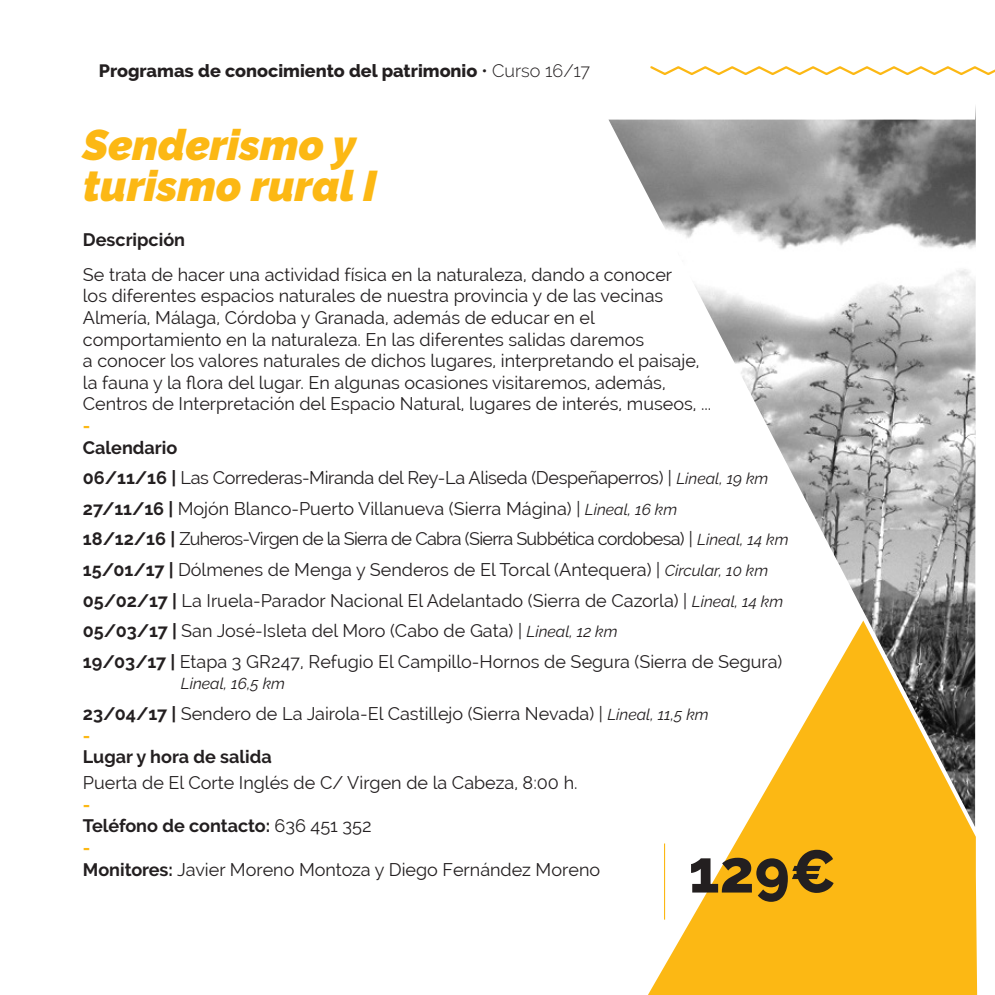
<style>
.page{position:relative;width:995px;height:995px;background:#fff}
.page>*{position:absolute;margin:0;border:0;box-sizing:border-box;transform-origin:0 0}
.t1{font:800 59.85px "Raleway";color:#231f20}
.t2{font:italic 900 42.75px/41.4px "Raleway";color:#fcb814}
.Texto{font:18px/21.6px "Raleway";color:#231f20}
.Texto-2{font:18px "Raleway";letter-spacing:-.04em;color:#231f20}
.Texto-3{font:18px "Raleway";letter-spacing:-.02em;color:#231f20}
.Texto-4{font:700 18px "Raleway";color:#231f20}
.t3{font:800 18px "Raleway";color:#231f20}
.Texto-5{font:700 18px "Raleway";color:#fcb814}
.Texto-6{font:italic 15.75px "Raleway";color:#231f20}
.s1{font-weight:300}
.s2{font-weight:700}
.s3{font-style:italic;font-size:15.75px}
.s4{font-weight:400}
</style>
<div class="page">
<svg style="left:648px;top:827px;width:329px;height:168px;background:#fcc236"></svg>
<img style="left:608px;top:106px;width:368px;height:721px">
<hr style="left:664px;top:843px;width:1px;height:77px;background:#fcb814">
<svg style="left:650px;top:66px;width:345px;height:9px"></svg>
<p class="t3" style="left:99px;top:60px;width:493px">Programas de conocimiento del patrimonio <span class="s1">• Curso 16/17</span></p>
<p class="t2" style="left:83px;top:124px;width:295px">Senderismo y turismo rural I</p>
<p class="Texto-4" style="left:83px;top:230px;width:104px">Descripción</p>
<p class="Texto" style="left:83px;top:264px;width:630px">Se trata de hacer una actividad física en la naturaleza, dando a conocer<br>los diferentes espacios naturales de nuestra provincia y de las vecinas Almería, Málaga, Córdoba y Granada, además de educar en el comportamiento en la naturaleza. En las diferentes salidas daremos<br>a conocer los valores naturales de dichos lugares, interpretando el paisaje, la fauna y la flora del lugar. En algunas ocasiones visitaremos, además, Centros de Interpretación del Espacio Natural, lugares de interés, museos, ...</p>
<p class="Texto-5" style="left:83px;top:415px;width:9px">-</p>
<p class="Texto-4" style="left:83px;top:437px;width:96px">Calendario</p>
<p class="Texto-3" style="left:83px;top:467px;width:687px"><span class="s2">06/11/16 |</span> Las Correderas-Miranda del Rey-La Aliseda (Despeñaperros) | <span class="s3">Lineal, 19 km</span></p>
<p class="Texto" style="left:83px;top:498px;width:596px"><span class="s2">27/11/16 |</span> Mojón Blanco-Puerto Villanueva (Sierra Mágina) | <span class="s3">Lineal, 16 km</span></p>
<p class="Texto-2" style="left:83px;top:529px;width:707px"><span class="s2">18/12/16 |</span> Zuheros-Virgen de la Sierra de Cabra (Sierra Subbética cordobesa) | <span class="s3">Lineal, 14 km</span></p>
<p class="Texto" style="left:83px;top:559px;width:687px"><span class="s2">15/01/17 |</span> Dólmenes de Menga y Senderos de El Torcal (Antequera) | <span class="s3">Circular, 10 km</span></p>
<p class="Texto" style="left:83px;top:589px;width:702px"><span class="s2">05/02/17 |</span> La Iruela-Parador Nacional El Adelantado (Sierra de Cazorla) | <span class="s3">Lineal, 14 km</span></p>
<p class="Texto" style="left:83px;top:620px;width:536px"><span class="s2">05/03/17 |</span> San José-Isleta del Moro (Cabo de Gata) | <span class="s3">Lineal, 12 km</span></p>
<p class="Texto" style="left:83px;top:651px;width:701px"><span class="s2">19/03/17 |</span> Etapa 3 GR247, Refugio El Campillo-Hornos de Segura (Sierra de Segura)</p>
<p class="Texto-6" style="left:181px;top:675px;width:106px">Lineal, 16,5 km</p>
<p class="Texto" style="left:83px;top:703px;width:627px"><span class="s2">23/04/17 |</span> Sendero de La Jairola-El Castillejo (Sierra Nevada) | <span class="s3">Lineal, 11,5 km</span></p>
<p class="Texto-5" style="left:83px;top:725px;width:9px">-</p>
<p class="Texto-4" style="left:83px;top:747px;width:190px">Lugar y hora de salida</p>
<p class="Texto" style="left:83px;top:772px;width:496px">Puerta de El Corte Inglés de C/ Virgen de la Cabeza, 8:00 h.</p>
<p class="Texto-5" style="left:83px;top:794px;width:9px">-</p>
<p class="Texto-4" style="left:83px;top:816px;width:290px">Teléfono de contacto: <span class="s4">636 451 352</span></p>
<p class="Texto-5" style="left:83px;top:837px;width:9px">-</p>
<p class="Texto" style="left:83px;top:858px;width:519px"><span class="s2">Monitores:</span> Javier Moreno Montoza y Diego Fernández Moreno</p>
<p class="t1" style="left:689px;top:837px;width:149px">129€</p>
</div>
